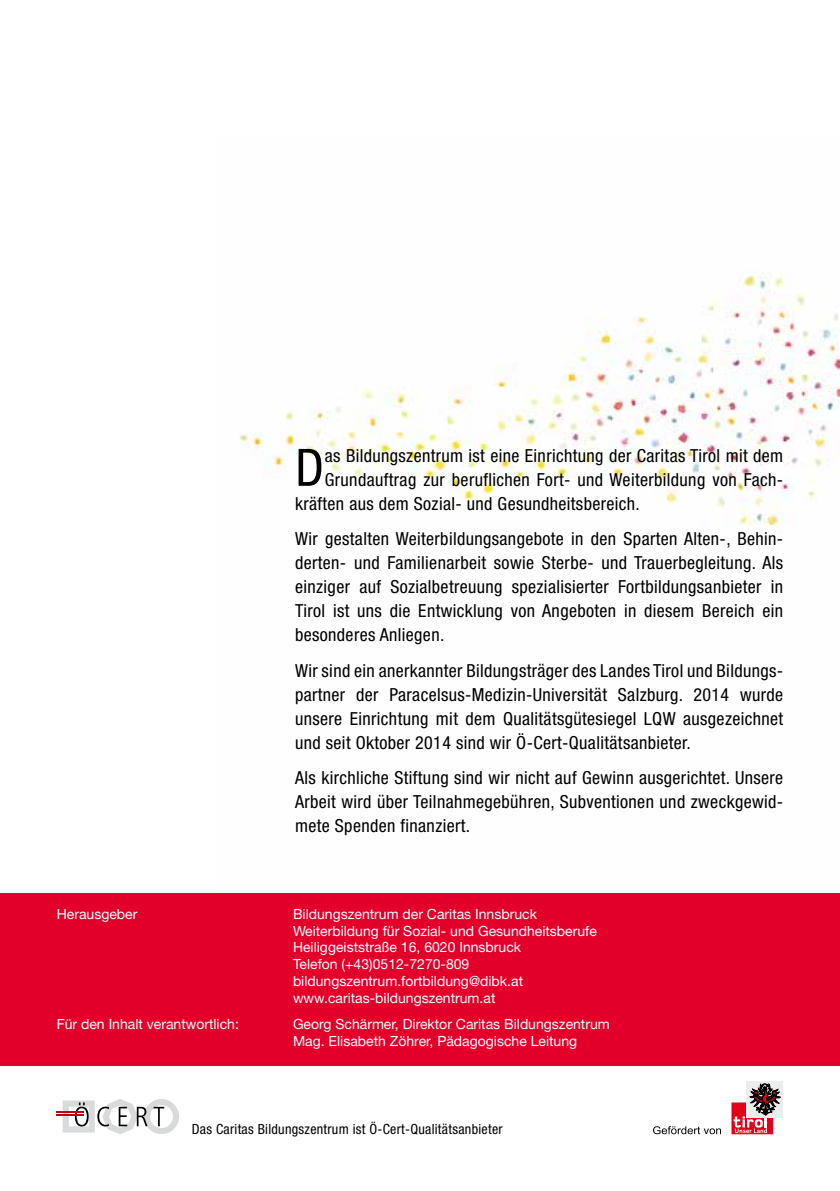
<style>
.page{position:relative;width:840px;height:1191px;background:#fff}
.page>*{position:absolute;margin:0;border:0;box-sizing:border-box;transform-origin:0 0}
.t1{font:condensed 51.6px "Helvetica Neue LT Std";color:#000}
.t2{font:condensed 18px/24px "Helvetica Neue LT Std";letter-spacing:.02em;color:#000;text-align:justify}
.t3{font:14px/16.8px "Helvetica Neue LT Std";color:#fff}
.t4{font:condensed 14px "Helvetica Neue LT Std";letter-spacing:.02em;color:#000}
</style>
<div class="page">
<img style="left:239px;top:272px;width:600px;height:255px">
<div style="left:0;top:893px;width:839px;height:172px;background:#e2002b"></div>
<div style="left:746px;top:1081px;width:36px;height:36px;background:#eceded"></div>
<svg style="left:731px;top:1083px;width:49px;height:51px"></svg>
<svg style="left:653px;top:1126px;width:67px;height:8px"></svg>
<svg style="left:63px;top:1099px;width:116px;height:35px"></svg>
<hr style="left:57px;top:1111px;width:27px;height:2px;background:#c00418">
<hr style="left:57px;top:1114px;width:27px;height:2px;background:#c00418">
<h1 class="t1" style="left:295px;top:438px;width:30px">D</h1>
<p class="t2" style="left:325px;top:443px;width:459px">as Bildungszentrum ist eine Einrichtung der Caritas Tirol mit dem</p>
<p class="t2" style="left:325px;top:467px;width:459px">Grundauftrag zur beruflichen Fort- und Weiterbildung von Fach-</p>
<p class="t2" style="left:295px;top:491px;width:346px">kräften aus dem Sozial- und Gesundheitsbereich.</p>
<p class="t2" style="left:295px;top:526px;width:489px">Wir gestalten Weiterbildungsangebote in den Sparten Alten-, Behin&shy;derten- und Familienarbeit sowie Sterbe- und Trauerbegleitung. Als einziger auf Sozialbetreuung spezialisierter Fortbildungsanbieter in Tirol ist uns die Entwicklung von Angeboten in diesem Bereich ein besonderes Anliegen.</p>
<p class="t2" style="left:295px;top:658px;width:489px">Wir sind ein anerkannter Bildungsträger des Landes Tirol und Bildungs&shy;partner der Paracelsus-Medizin-Universität Salzburg. 2014 wurde unsere Einrichtung mit dem Qualitätsgütesiegel LQW ausgezeichnet und seit Oktober 2014 sind wir Ö-Cert-Qualitätsanbieter.</p>
<p class="t2" style="left:295px;top:765px;width:489px">Als kirchliche Stiftung sind wir nicht auf Gewinn ausgerichtet. Unsere Arbeit wird über Teilnahmegebühren, Subventionen und zweckgewid&shy;mete Spenden finanziert.</p>
<p class="t3" style="left:57px;top:905px;width:82px">Herausgeber</p>
<p class="t3" style="left:293px;top:905px;width:305px">Bildungszentrum der Caritas Innsbruck Weiterbildung für Sozial- und Gesundheitsberufe Heiliggeiststraße 16, 6020 Innsbruck<br>Telefon (+43)0512-7270-809 bildungszentrum.fortbildung@dibk.at www.caritas-bildungszentrum.at</p>
<p class="t3" style="left:57px;top:1015px;width:184px">Für den Inhalt verantwortlich:</p>
<p class="t3" style="left:293px;top:1015px;width:318px">Georg Schärmer, Direktor Caritas Bildungszentrum<br>Mag. Elisabeth Zöhrer, Pädagogische Leitung</p>
<p class="t4" style="left:192px;top:1121px;width:312px">Das Caritas Bildungszentrum ist Ö-Cert-Qualitätsanbieter</p>
</div>
